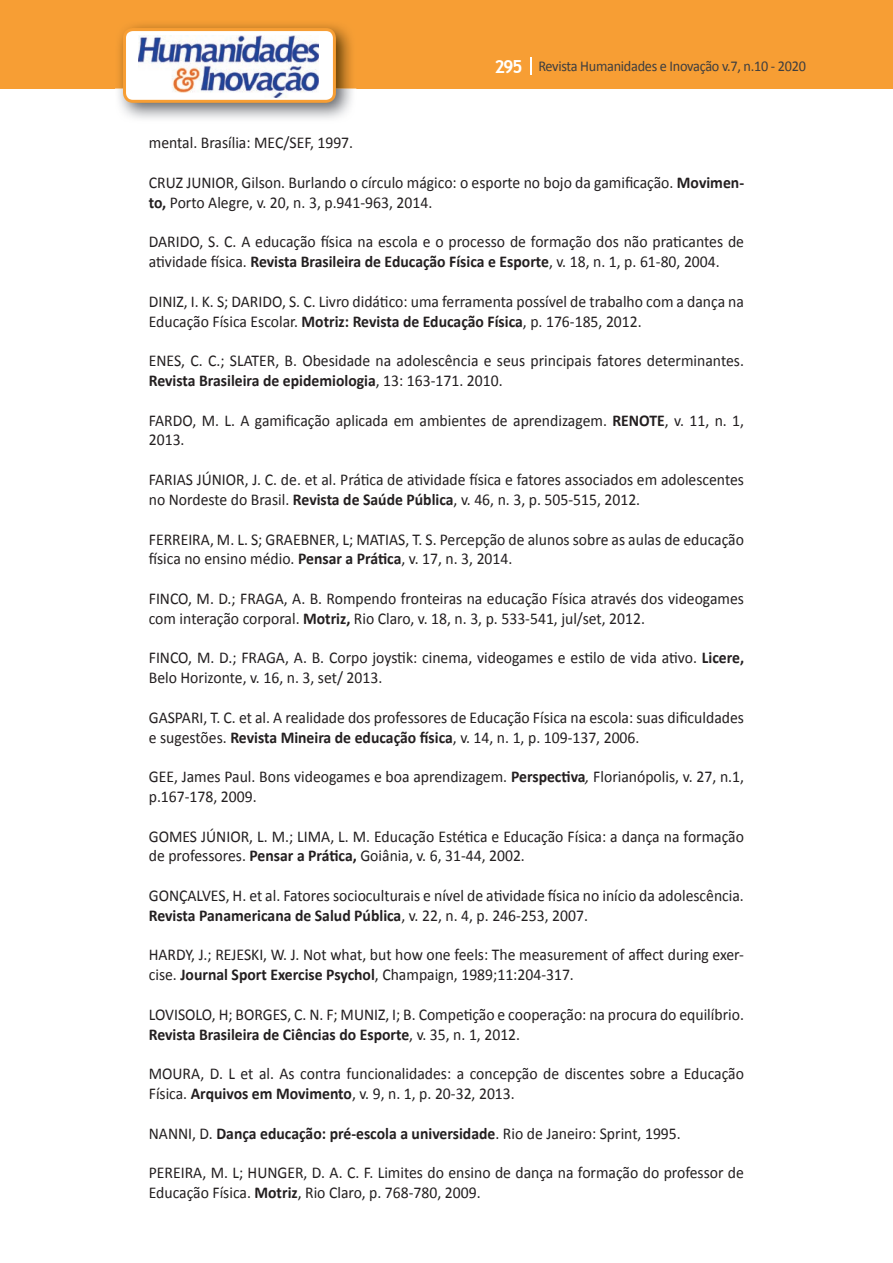
<style>
.page{position:relative;width:893px;height:1263px;background:#fff}
.page>*{position:absolute;margin:0;border:0;box-sizing:border-box;transform-origin:0 0}
.t1{font:16.5px/19.8px "Calibri";color:#231f20;scale:.95 1}
.t2{font:700 16.5px "Calibri";color:#231f20;scale:.95 1}
.t3{font:15px "Calibri";letter-spacing:-.02em;color:#3e3e3f;scale:.95 1}
.s1{font-family:"Trebuchet MS";font-weight:700;font-size:18px;color:#fff}
.s2{font-weight:700}
.s3{font-style:italic}
.s4{font-weight:400}
</style>
<div class="page">
<div style="left:0;top:0;width:893px;height:88px;background:#f79e34"></div>
<svg style="left:530px;top:57px;width:2px;height:18px"></svg>
<img style="left:115px;top:24px;width:241px;height:95px">
<svg style="left:123px;top:28px;width:213px;height:75px"></svg>
<p class="t3" style="left:495px;top:57px;width:329px"><span class="s1">295</span> Revista Humanidades e Inovação v.7, n.10 - 2020</p>
<p class="t1" style="left:149px;top:133px;width:217px">mental. Brasília: MEC/SEF, 1997.</p>
<p class="t1" style="left:149px;top:173px;width:628px">CRUZ JUNIOR, Gilson. Burlando o círculo mágico: o esporte no bojo da gamificação. <span class="s2">Movimen&shy;to,</span> Porto Alegre, v. 20, n. 3, p.941-963, 2014.</p>
<p class="t1" style="left:149px;top:232px;width:628px">DARIDO, S. C. A educação física na escola e o processo de formação dos não praticantes de atividade física. <span class="s2">Revista Brasileira de Educação Física e Esporte</span>, v. 18, n. 1, p. 61-80, 2004.</p>
<p class="t1" style="left:149px;top:292px;width:628px">DINIZ, I. K. S; DARIDO, S. C. Livro didático: uma ferramenta possível de trabalho com a dança na<br>Educação Física Escolar. <span class="s2">Motriz: Revista de Educação Física</span>, p. 176-185, 2012.</p>
<p class="t1" style="left:149px;top:351px;width:628px">ENES, C. C.; SLATER, B. Obesidade na adolescência e seus principais fatores determinantes.<br><span class="s2">Revista Brasileira de epidemiologia</span>, 13: 163-171. 2010.</p>
<p class="t1" style="left:149px;top:410px;width:628px">FARDO, M. L. A gamificação aplicada em ambientes de aprendizagem. <span class="s2">RENOTE</span>, v. 11, n. 1,<br>2013.</p>
<p class="t1" style="left:149px;top:470px;width:628px">FARIAS JÚNIOR, J. C. de. et al. Prática de atividade física e fatores associados em adolescentes no Nordeste do Brasil. <span class="s2">Revista de Saúde Pública</span>, v. 46, n. 3, p. 505-515, 2012.</p>
<p class="t1" style="left:149px;top:529px;width:628px">FERREIRA, M. L. S; GRAEBNER, L; MATIAS, T. S. Percepção de alunos sobre as aulas de educação física no ensino médio. <span class="s2">Pensar a Prática</span>, v. 17, n. 3, 2014.</p>
<p class="t1" style="left:149px;top:589px;width:628px">FINCO, M. D.; FRAGA, A. B. Rompendo fronteiras na educação Física através dos videogames com interação corporal. <span class="s2">Motriz,</span> Rio Claro, v. 18, n. 3, p. 533-541, jul/set, 2012.</p>
<p class="t1" style="left:149px;top:648px;width:628px">FINCO, M. D.; FRAGA, A. B. Corpo joystik: cinema, videogames e estilo de vida ativo. <span class="s2">Licere,<br></span>Belo Horizonte, v. 16, n. 3, set/ 2013.</p>
<p class="t1" style="left:149px;top:707px;width:628px">GASPARI, T. C. et al. A realidade dos professores de Educação Física na escola: suas dificuldades e sugestões. <span class="s2">Revista Mineira de educação física</span>, v. 14, n. 1, p. 109-137, 2006.</p>
<p class="t1" style="left:149px;top:767px;width:628px">GEE, James Paul. Bons videogames e boa aprendizagem. <span class="s2">Perspectiva</span><span class="s3">,</span> Florianópolis, v. 27, n.1, p.167-178, 2009.</p>
<p class="t1" style="left:149px;top:826px;width:628px">GOMES JÚNIOR, L. M.; LIMA, L. M. Educação Estética e Educação Física: a dança na formação de professores. <span class="s2">Pensar a Prática,</span> Goiânia, v. 6, 31-44, 2002.</p>
<p class="t1" style="left:149px;top:886px;width:628px">GONÇALVES, H. et al. Fatores socioculturais e nível de atividade física no início da adolescência.<br><span class="s2">Revista Panamericana de Salud Pública</span>, v. 22, n. 4, p. 246-253, 2007.</p>
<p class="t1" style="left:149px;top:945px;width:628px">HARDY, J.; REJESKI, W. J. Not what, but how one feels: The measurement of affect during exer&shy;cise. <span class="s2">Journal Sport Exercise Psychol</span>, Champaign, 1989;11:204-317.</p>
<p class="t1" style="left:149px;top:1004px;width:628px">LOVISOLO, H; BORGES, C. N. F; MUNIZ, I; B. Competição e cooperação: na procura do equilíbrio.<br><span class="s2">Revista Brasileira de Ciências do Esporte</span>, v. 35, n. 1, 2012.</p>
<p class="t1" style="left:149px;top:1064px;width:628px">MOURA, D. L et al. As contra funcionalidades: a concepção de discentes sobre a Educação<br>Física. <span class="s2">Arquivos em Movimento</span>, v. 9, n. 1, p. 20-32, 2013.</p>
<p class="t2" style="left:149px;top:1122px;width:561px"><span class="s4">NANNI, D.</span> Dança educação: pré-escola a universidade<span class="s4">. Rio de Janeiro: Sprint, 1995.</span></p>
<p class="t1" style="left:149px;top:1163px;width:628px">PEREIRA, M. L; HUNGER, D. A. C. F. Limites do ensino de dança na formação do professor de<br>Educação Física. <span class="s2">Motriz</span>, Rio Claro, p. 768-780, 2009.</p>
</div>
